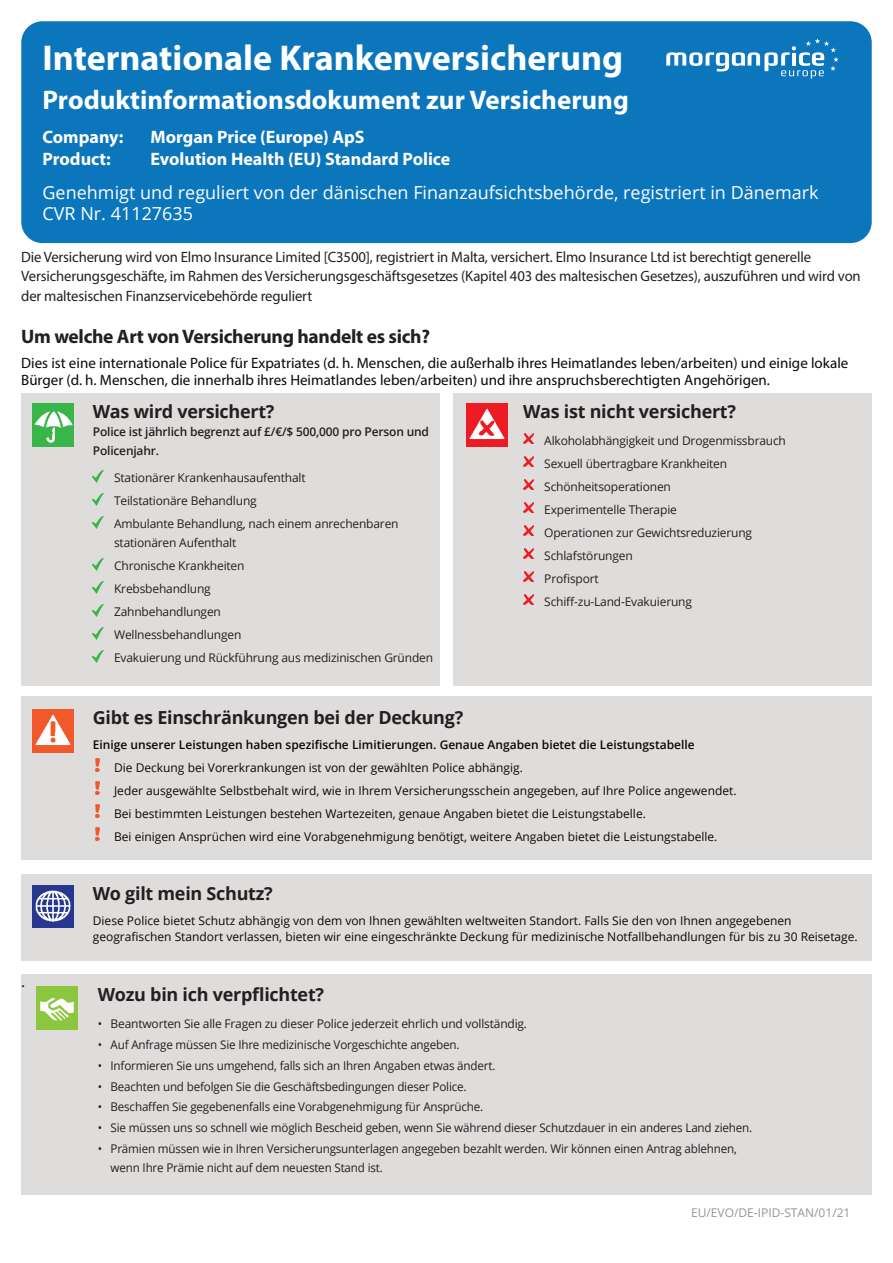
<style>
.page{position:relative;width:893px;height:1263px;background:#fff}
.page>*{position:absolute;margin:0;border:0;box-sizing:border-box;transform-origin:0 0}
.Form_title{font:700 36px "Myriad Pro";color:#fff}
.Form_sub_title{font:700 27px "Myriad Pro";color:#fff}
.Cover_subhead{font:700 19.5px "Myriad Pro";letter-spacing:-.015em;color:#231f20}
.Cover_subhead-2{font:700 18px "Open Sans";letter-spacing:-.015em;color:#231f20}
.Company_Product_head{font:18px/21.6px "Open Sans";color:#fff}
.Company_Product_head-2{font:700 18px "Myriad Pro";color:#fff}
.t1{font:18px "Minion Pro";color:#231f20}
.Form_intro{font:15px/19.5px "Myriad Pro";letter-spacing:-.01em;color:#231f20}
.Cover_subhead-3{font:15px/16.5px "Myriad Pro";color:#0c0806}
.Covered_bullets{font:12px/16.5px "Open Sans";color:#0c0806}
.Main_obligations_bul{font:12px/18.8px "Open Sans";letter-spacing:-.015em;color:#231f20}
.Covered_bullets-2{font:12px/18.8px "Open Sans";letter-spacing:-.015em;color:#231f20}
.Covered_bullets-3{font:600 12px "Open Sans";color:#0c0806}
.Cover_subhead-4{font:600 12px/18.8px "Open Sans";letter-spacing:-.015em;color:#231f20}
.t2{font:12px "Open Sans";color:#939598}
</style>
<div class="page">
<div style="left:21px;top:393px;width:418px;height:293px;background:#dedddc"></div>
<div style="left:21px;top:696px;width:851px;height:164px;background:#dedddc"></div>
<div style="left:21px;top:874px;width:851px;height:87px;background:#dedddc"></div>
<div style="left:454px;top:393px;width:418px;height:293px;background:#dedddc"></div>
<div style="left:21px;top:21px;width:851px;height:222px;background:#0c76bd;border-radius:21px"></div>
<img style="left:33px;top:404px;width:41px;height:42px">
<svg style="left:93px;top:470px;width:11px;height:12px"></svg>
<svg style="left:93px;top:493px;width:11px;height:12px"></svg>
<svg style="left:93px;top:516px;width:11px;height:12px"></svg>
<svg style="left:93px;top:558px;width:11px;height:12px"></svg>
<svg style="left:93px;top:581px;width:11px;height:12px"></svg>
<svg style="left:93px;top:604px;width:11px;height:12px"></svg>
<svg style="left:93px;top:627px;width:11px;height:12px"></svg>
<svg style="left:93px;top:650px;width:11px;height:12px"></svg>
<svg style="left:523px;top:433px;width:11px;height:11px"></svg>
<svg style="left:523px;top:456px;width:11px;height:11px"></svg>
<svg style="left:523px;top:479px;width:11px;height:11px"></svg>
<svg style="left:523px;top:502px;width:11px;height:11px"></svg>
<svg style="left:523px;top:525px;width:11px;height:11px"></svg>
<svg style="left:523px;top:548px;width:11px;height:11px"></svg>
<svg style="left:523px;top:571px;width:11px;height:11px"></svg>
<svg style="left:523px;top:594px;width:11px;height:11px"></svg>
<img style="left:466px;top:404px;width:41px;height:42px">
<img style="left:33px;top:710px;width:41px;height:42px">
<svg style="left:96px;top:758px;width:3px;height:13px"></svg>
<svg style="left:96px;top:781px;width:3px;height:13px"></svg>
<svg style="left:96px;top:804px;width:3px;height:13px"></svg>
<svg style="left:96px;top:827px;width:3px;height:13px"></svg>
<img style="left:33px;top:885px;width:41px;height:43px">
<div style="left:21px;top:974px;width:851px;height:221px;background:#dedddc"></div>
<img style="left:36px;top:987px;width:41px;height:42px">
<svg style="left:666px;top:38px;width:173px;height:41px"></svg>
<p class="Form_title" style="left:43px;top:34px;width:582px">Internationale Krankenversicherung</p>
<p class="Form_sub_title" style="left:43px;top:82px;width:588px">Produktinformationsdokument zur Versicherung</p>
<p class="Company_Product_head-2" style="left:43px;top:125px;width:82px">Company:</p>
<p class="Company_Product_head-2" style="left:151px;top:125px;width:216px">Morgan Price (Europe) ApS</p>
<p class="Company_Product_head-2" style="left:43px;top:147px;width:70px">Product:</p>
<p class="Company_Product_head-2" style="left:151px;top:147px;width:301px">Evolution Health (EU) Standard Police</p>
<p class="Company_Product_head" style="left:43px;top:181px;width:777px">Genehmigt und reguliert von der dänischen Finanzaufsichtsbehörde, registriert in Dänemark<br>CVR Nr. 41127635</p>
<p class="Form_intro" style="left:21px;top:247px;width:841px">Die Versicherung wird von Elmo Insurance Limited [C3500], registriert in Malta, versichert. Elmo Insurance Ltd ist berechtigt generelle<br>Versicherungsgeschäfte, im Rahmen des Versicherungsgeschäftsgesetzes (Kapitel 403 des maltesischen Gesetzes), auszuführen und wird von der maltesischen Finanzservicebehörde reguliert</p>
<p class="Cover_subhead" style="left:21px;top:324px;width:410px">Um welche Art von Versicherung handelt es sich?</p>
<p class="Cover_subhead-3" style="left:21px;top:355px;width:829px">Dies ist eine internationale Police für Expatriates (d. h. Menschen, die außerhalb ihres Heimatlandes leben/arbeiten) und einige lokale<br>Bürger (d. h. Menschen, die innerhalb ihres Heimatlandes leben/arbeiten) und ihre anspruchsberechtigten Angehörigen.</p>
<p class="Cover_subhead-2" style="left:93px;top:398px;width:183px">Was wird versichert?</p>
<p class="Cover_subhead-4" style="left:93px;top:422px;width:338px">Police ist jährlich begrenzt auf £/€/$ 500,000 pro Person und<br>Policenjahr.</p>
<p class="Covered_bullets-2" style="left:114px;top:468px;width:193px">Stationärer Krankenhausaufenthalt</p>
<p class="Covered_bullets-2" style="left:114px;top:491px;width:144px">Teilstationäre Behandlung</p>
<p class="Covered_bullets-2" style="left:114px;top:514px;width:286px">Ambulante Behandlung, nach einem anrechenbaren stationären Aufenthalt</p>
<p class="Covered_bullets-2" style="left:114px;top:556px;width:132px">Chronische Krankheiten</p>
<p class="Covered_bullets-2" style="left:114px;top:579px;width:98px">Krebsbehandlung</p>
<p class="Covered_bullets-2" style="left:114px;top:602px;width:108px">Zahnbehandlungen</p>
<p class="Covered_bullets-2" style="left:114px;top:625px;width:129px">Wellnessbehandlungen</p>
<p class="Covered_bullets-2" style="left:114px;top:648px;width:320px">Evakuierung und Rückführung aus medizinischen Gründen</p>
<p class="Cover_subhead-2" style="left:523px;top:398px;width:215px">Was ist nicht versichert?</p>
<p class="Covered_bullets-2" style="left:544px;top:431px;width:243px">Alkoholabhängigkeit und Drogenmissbrauch</p>
<p class="Covered_bullets-2" style="left:544px;top:454px;width:184px">Sexuell übertragbare Krankheiten</p>
<p class="Covered_bullets-2" style="left:544px;top:477px;width:128px">Schönheitsoperationen</p>
<p class="Covered_bullets-2" style="left:544px;top:500px;width:134px">Experimentelle Therapie</p>
<p class="Covered_bullets-2" style="left:544px;top:523px;width:209px">Operationen zur Gewichtsreduzierung</p>
<p class="Covered_bullets-2" style="left:544px;top:546px;width:90px">Schlafstörungen</p>
<p class="Covered_bullets-2" style="left:544px;top:569px;width:56px">Profisport</p>
<p class="Covered_bullets-2" style="left:544px;top:592px;width:149px">Schiff-zu-Land-Evakuierung</p>
<p class="Cover_subhead-2" style="left:93px;top:704px;width:372px">Gibt es Einschränkungen bei der Deckung?</p>
<p class="Covered_bullets-3" style="left:93px;top:736px;width:603px">Einige unserer Leistungen haben spezifische Limitierungen. Genaue Angaben bietet die Leistungstabelle</p>
<p class="Covered_bullets" style="left:114px;top:759px;width:410px">Die Deckung bei Vorerkrankungen ist von der gewählten Police abhängig.</p>
<p class="Covered_bullets" style="left:114px;top:782px;width:624px">Jeder ausgewählte Selbstbehalt wird, wie in Ihrem Versicherungsschein angegeben, auf Ihre Police angewendet.</p>
<p class="Covered_bullets" style="left:114px;top:805px;width:533px">Bei bestimmten Leistungen bestehen Wartezeiten, genaue Angaben bietet die Leistungstabelle.</p>
<p class="Covered_bullets" style="left:114px;top:828px;width:605px">Bei einigen Ansprüchen wird eine Vorabgenehmigung benötigt, weitere Angaben bietet die Leistungstabelle.</p>
<p class="t1" style="left:21px;top:969px;width:6px">.</p>
<p class="Cover_subhead-2" style="left:93px;top:880px;width:182px">Wo gilt mein Schutz?</p>
<p class="Covered_bullets" style="left:93px;top:912px;width:766px">Diese Police bietet Schutz abhängig von dem von Ihnen gewählten weltweiten Standort. Falls Sie den von Ihnen angegebenen geografischen Standort verlassen, bieten wir eine eingeschränkte Deckung für medizinische Notfallbehandlungen für bis zu 30 Reisetage.</p>
<p class="Cover_subhead-2" style="left:98px;top:981px;width:228px">Wozu bin ich verpflichtet?</p>
<p class="Main_obligations_bul" style="left:98px;top:1014px;width:431px">• Beantworten Sie alle Fragen zu dieser Police jederzeit ehrlich und vollständig.</p>
<p class="Main_obligations_bul" style="left:98px;top:1035px;width:363px">• Auf Anfrage müssen Sie Ihre medizinische Vorgeschichte angeben.</p>
<p class="Main_obligations_bul" style="left:98px;top:1055px;width:399px">• Informieren Sie uns umgehend, falls sich an Ihren Angaben etwas ändert.</p>
<p class="Main_obligations_bul" style="left:98px;top:1076px;width:370px">• Beachten und befolgen Sie die Geschäftsbedingungen dieser Police.</p>
<p class="Main_obligations_bul" style="left:98px;top:1097px;width:387px">• Beschaffen Sie gegebenenfalls eine Vorabgenehmigung für Ansprüche.</p>
<p class="Main_obligations_bul" style="left:98px;top:1118px;width:656px">• Sie müssen uns so schnell wie möglich Bescheid geben, wenn Sie während dieser Schutzdauer in ein anderes Land ziehen.</p>
<p class="Main_obligations_bul" style="left:111px;top:1139px;width:628px;text-indent:-13px">• Prämien müssen wie in Ihren Versicherungsunterlagen angegeben bezahlt werden. Wir können einen Antrag ablehnen, wenn Ihre Prämie nicht auf dem neuesten Stand ist.</p>
<p class="t2" style="left:691px;top:1204px;width:161px">EU/EVO/DE-IPID-STAN/01/21</p>
</div>
